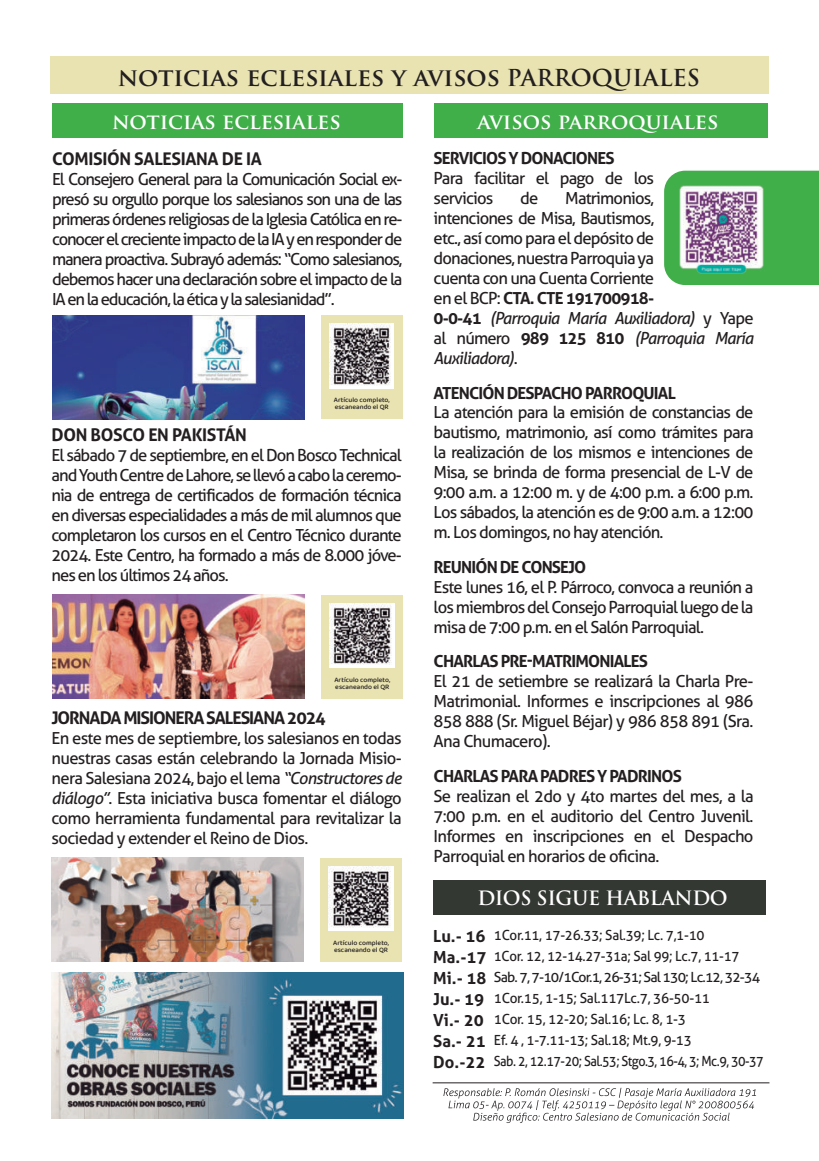
<style>
.page{position:relative;width:819px;height:1161px;background:#fff}
.page>*{position:absolute;margin:0;border:0;box-sizing:border-box;transform-origin:0 0}
.t1{font:700 24.5px "Trajan Pro";color:#231f20}
.t2{font:700 21px "Trajan Pro";color:#fff}
.t3{font:700 19.25px "Trajan Pro";letter-spacing:-.02em;color:#fff}
.t4{font:700 17.5px "Aller";letter-spacing:-.02em;color:#231f20}
.t5{font:700 17.5px "Aller";letter-spacing:-.05em;color:#231f20}
.t6{font:16.62px/19.9px "Aller";letter-spacing:-.05em;color:#231f20;text-align:justify}
.t7{font:700 16.62px "Aller";letter-spacing:-.05em;color:#231f20}
.t8{font:700 16.62px/21px "Aller";color:#231f20}
.t9{font:14px/21px "Aller";letter-spacing:-.02em;color:#231f20;scale:.96 1}
.t10{font:7px/7px "Baloo Bhaijaan 2";color:#231f20}
.s1{font-size:22.75px}
.s2{font-style:italic}
.s3{font-weight:700}
</style>
<div class="page">
<hr style="left:432px;top:1082px;width:337px;height:1px;background:#231f20">
<svg style="left:443px;top:1088px;width:313px;height:35px"></svg>
<div style="left:50px;top:56px;width:718px;height:38px;background:#e9e3b1"></div>
<div style="left:434px;top:103px;width:333px;height:35px;background:#40ae49"></div>
<div style="left:433px;top:880px;width:332px;height:35px;background:#333832"></div>
<div style="left:52px;top:103px;width:350px;height:35px;background:#40ae49"></div>
<img style="left:53px;top:595px;width:252px;height:104px">
<img style="left:51px;top:858px;width:252px;height:104px">
<img style="left:52px;top:315px;width:252px;height:104px">
<div style="left:321px;top:595px;width:82px;height:104px;background:#e9e3b1"></div>
<div style="left:320px;top:858px;width:82px;height:104px;background:#e9e3b1"></div>
<div style="left:321px;top:315px;width:81px;height:104px;background:#e9e3b1"></div>
<img style="left:330px;top:603px;width:64px;height:65px">
<img style="left:328px;top:866px;width:65px;height:65px">
<img style="left:329px;top:324px;width:65px;height:64px">
<img style="left:51px;top:972px;width:352px;height:146px">
<div style="left:664px;top:171px;width:155px;height:114px;background:#40ae49"></div>
<img style="left:678px;top:186px;width:86px;height:87px">
<h1 class="t1" style="left:118px;top:62px;width:583px">noticias eclesiales y avisos <span class="s1">PARROQUIALES</span></h1>
<p class="t2" style="left:477px;top:108px;width:242px">avisos parroquiales</p>
<p class="t2" style="left:112px;top:108px;width:230px">noticias eclesiales</p>
<p class="t4" style="left:52px;top:149px;width:211px">COMISIÓN SALESIANA DE IA</p>
<p class="t6" style="left:52px;top:170px;width:352px">El Consejero General para la Comunicación Social ex&shy;presó su orgullo porque los salesianos son una de las primeras órdenes religiosas de la Iglesia Católica en re&shy;conocer el creciente impacto de la IA y en responder de manera proactiva. Subrayó además: “Como salesianos, debemos hacer una declaración sobre el impacto de la IA en la educación, la ética y la salesianidad”.</p>
<p class="t10" style="left:334px;top:396px;width:57px">Artículo completo, escaneando el QR</p>
<p class="t4" style="left:51px;top:425px;width:197px">DON BOSCO EN PAKISTÁN</p>
<p class="t6" style="left:51px;top:445px;width:352px">El sábado 7 de septiembre, en el Don Bosco Technical and Youth Centre de Lahore, se llevó a cabo la ceremo&shy;nia de entrega de certificados de formación técnica en diversas especialidades a más de mil alumnos que completaron los cursos en el Centro Técnico durante 2024. Este Centro, ha formado a más de 8.000 jóve&shy;nes en los últimos 24 años.</p>
<p class="t10" style="left:334px;top:676px;width:57px">Artículo completo, escaneando el QR</p>
<p class="t5" style="left:51px;top:708px;width:276px">JORNADA MISIONERA SALESIANA 2024</p>
<p class="t6" style="left:51px;top:728px;width:352px">En este mes de septiembre, los salesianos en todas nuestras casas están celebrando la Jornada Misio&shy;nera Salesiana 2024, bajo el lema <span class="s2">“Constructores de diálogo”</span>. Esta iniciativa busca fomentar el diálogo como herramienta fundamental para revitalizar la sociedad y extender el Reino de Dios.</p>
<p class="t10" style="left:333px;top:939px;width:57px">Artículo completo, escaneando el QR</p>
<p class="t7" style="left:433px;top:149px;width:182px">SERVICIOS Y DONACIONES</p>
<p class="t6" style="left:433px;top:169px;width:222px">Para facilitar el pago de los servicios</p>
<p class="t6" style="left:520px;top:189px;width:20px">de</p>
<p class="t6" style="left:433px;top:189px;width:321px;text-align:left;text-indent:132px">Matrimonios,<br>intenciones de Misa, Bautismos,<br>etc., así como para el depósito de<br>donaciones, nuestra Parroquia ya<br>cuenta con una Cuenta Corriente<br>en el BCP: <span class="s3">CTA. CTE 191700918-<br>0-0-41</span> <span class="s2">(Parroquia María Auxiliadora)</span> y Yape al número <span class="s3">989 125 810</span> <span class="s2">(Parroquia María<br>Auxiliadora)</span>.</p>
<p class="t7" style="left:433px;top:383px;width:244px">ATENCIÓN DESPACHO PARROQUIAL</p>
<p class="t6" style="left:433px;top:403px;width:321px">La atención para la emisión de constancias de bautismo, matrimonio, así como trámites para la realización de los mismos e intenciones de Misa, se brinda de forma presencial de L-V de 9:00 a.m. a 12:00 m. y de 4:00 p.m. a 6:00 p.m.<br>Los sábados, la atención es de 9:00 a.m. a 12:00 m. Los domingos, no hay atención.</p>
<p class="t7" style="left:433px;top:557px;width:154px">REUNIÓN DE CONSEJO</p>
<p class="t6" style="left:433px;top:577px;width:321px">Este lunes 16, el P. Párroco, convoca a reunión a los miembros del Consejo Parroquial luego de la misa de 7:00 p.m. en el Salón Parroquial.</p>
<p class="t7" style="left:433px;top:651px;width:216px">CHARLAS PRE-MATRIMONIALES</p>
<p class="t6" style="left:433px;top:672px;width:321px">El 21 de setiembre se realizará la Charla Pre-Matrimonial. Informes e inscripciones al 986<br>858 888 (Sr. Miguel Béjar) y 986 858 891 (Sra.<br>Ana Chumacero).</p>
<p class="t7" style="left:433px;top:766px;width:250px">CHARLAS PARA PADRES Y PADRINOS</p>
<p class="t6" style="left:433px;top:786px;width:321px">Se realizan el 2do y 4to martes del mes, a la 7:00 p.m. en el auditorio del Centro Juvenil.<br>Informes en inscripciones en el Despacho Parroquial en horarios de oficina.</p>
<p class="t3" style="left:477px;top:886px;width:252px">DIOS SIGUE HABLANDO</p>
<p class="t8" style="left:433px;top:926px;width:55px">Lu.- 16<br>Ma.-17<br>Mi.- 18<br>Ju.- 19<br>Vi.- 20<br>Sa.- 21<br>Do.-22</p>
<p class="t9" style="left:494px;top:925px;width:283px">1Cor.11, 17-26.33; Sal.39; Lc. 7,1-10<br>1Cor. 12, 12-14.27-31a; Sal 99; Lc.7, 11-17<br>Sab. 7, 7-10/1Cor.1, 26-31; Sal 130; Lc.12, 32-34<br>1Cor.15, 1-15; Sal.117Lc.7, 36-50-11<br>1Cor. 15, 12-20; Sal.16; Lc. 8, 1-3<br>Ef. 4 , 1-7.11-13; Sal.18; Mt.9, 9-13<br>Sab. 2, 12.17-20; Sal.53; Stgo.3, 16-4, 3; Mc.9, 30-37</p>
</div>
